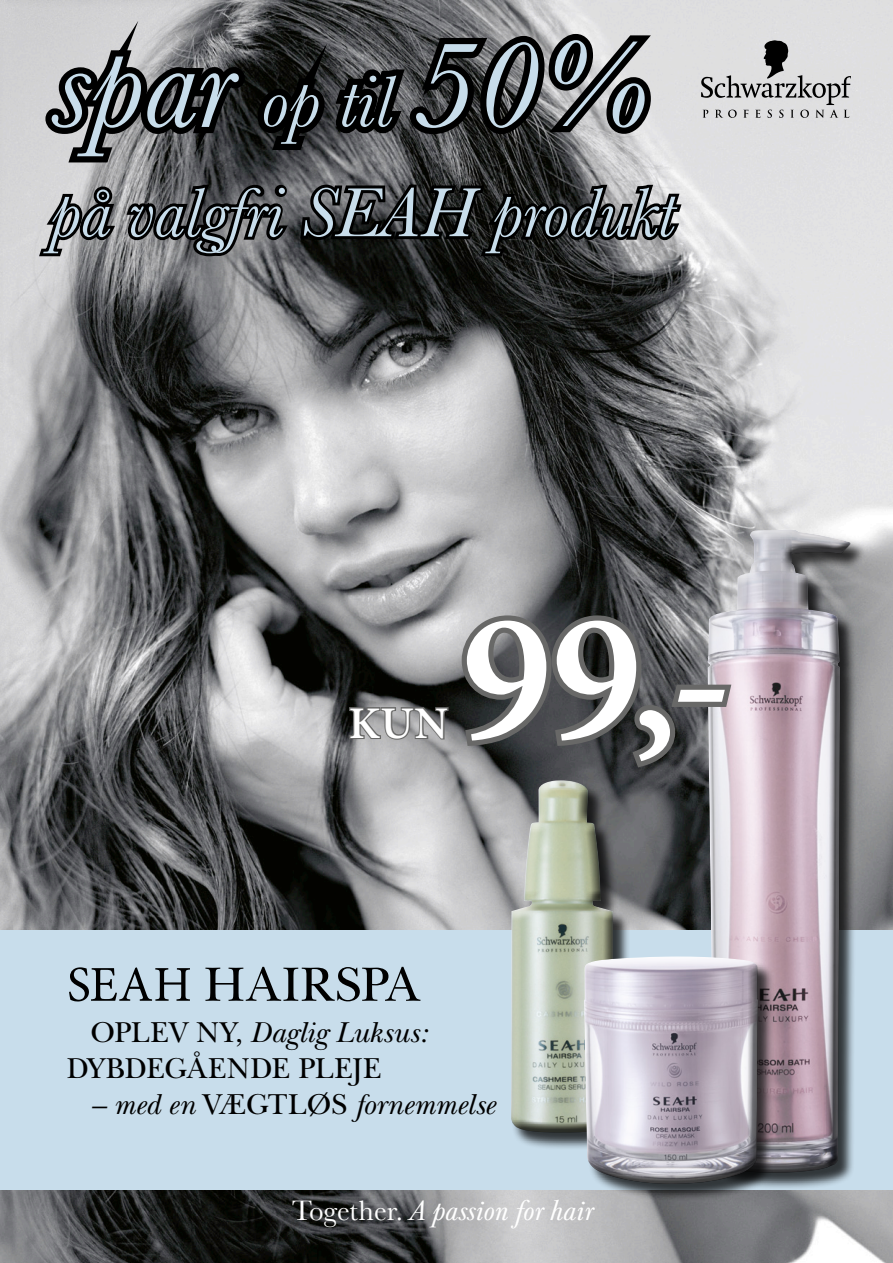
<style>
.page{position:relative;width:893px;height:1263px;background:#fff}
.page>*{position:absolute;margin:0;border:0;box-sizing:border-box;transform-origin:0 0}
.t1{font:600 184.5px "Minion Pro";color:#fff}
.t2{font:italic 127.5px "Baskerville";color:#c8ddeb}
.t3{font:italic 72px "Baskerville";color:#c8ddeb}
.t4{font:50.25px "New Baskerville";letter-spacing:.02em;color:#000}
.t5{font:600 45.3px "Minion Pro";color:#fff}
.t6{font:30px/36px "New Baskerville";letter-spacing:.01em;color:#000}
.t7{font:italic 30px "New Baskerville";letter-spacing:.005em;color:#000}
.t8{font:italic 28.95px "Baskerville URW";color:#fff}
.s1{font-size:75px}
.s2{font-family:"Minion Pro"}
.s3{font-style:italic}
.s4{font-style:normal}
</style>
<div class="page">
<img style="left:0;top:0;width:893px;height:1263px">
<div style="left:0;top:930px;width:893px;height:260px;background:#c8ddeb"></div>
<svg style="left:701px;top:40px;width:149px;height:78px;background:#bdbdbe"></svg>
<svg style="left:35px;top:0;width:651px;height:262px;background:#555657"></svg>
<div style="left:511px;top:782px;width:119px;height:367px;background:#000;opacity:.75"></div>
<div style="left:509px;top:782px;width:105px;height:351px;background:#000;opacity:.75"></div>
<div style="left:709px;top:531px;width:158px;height:658px;background:#000;opacity:.75"></div>
<div style="left:707px;top:539px;width:144px;height:634px;background:#000;opacity:.75"></div>
<div style="left:585px;top:957px;width:190px;height:244px;background:#000;opacity:.75"></div>
<div style="left:584px;top:956px;width:174px;height:209px;background:#fff;opacity:.75"></div>
<div style="left:584px;top:961px;width:174px;height:223px;background:#000;opacity:.75"></div>
<svg style="left:456px;top:610px;width:281px;height:164px;background:#626365"></svg>
<svg style="left:348px;top:706px;width:102px;height:35px;background:#7d7d7e"></svg>
<h2 class="t2" style="left:51px;top:10px;width:601px">spar <span class="s1">op til</span> 50%</h2>
<h3 class="t3" style="left:51px;top:170px;width:626px">på valgfri SEAH produkt</h3>
<h3 class="t5" style="left:349px;top:692px;width:101px">KUN</h3>
<h1 class="t1" style="left:461px;top:551px;width:273px">99,-</h1>
<h3 class="t4" style="left:67px;top:955px;width:354px"><span class="s2">SEAH</span> HAIRSPA</h3>
<p class="t6" style="left:67px;top:1015px;width:362px;text-indent:23px">OPLEV NY, <span class="s3">Daglig Luksus:<br></span>DYBDEGÅENDE PLEJE</p>
<p class="t7" style="left:90px;top:1087px;width:406px">– med en <span class="s4">VÆGTLØS</span> fornemmelse</p>
<p class="t8" style="left:292px;top:1195px;width:303px"><span class="s4">Together.</span> A passion for hair</p>
</div>
